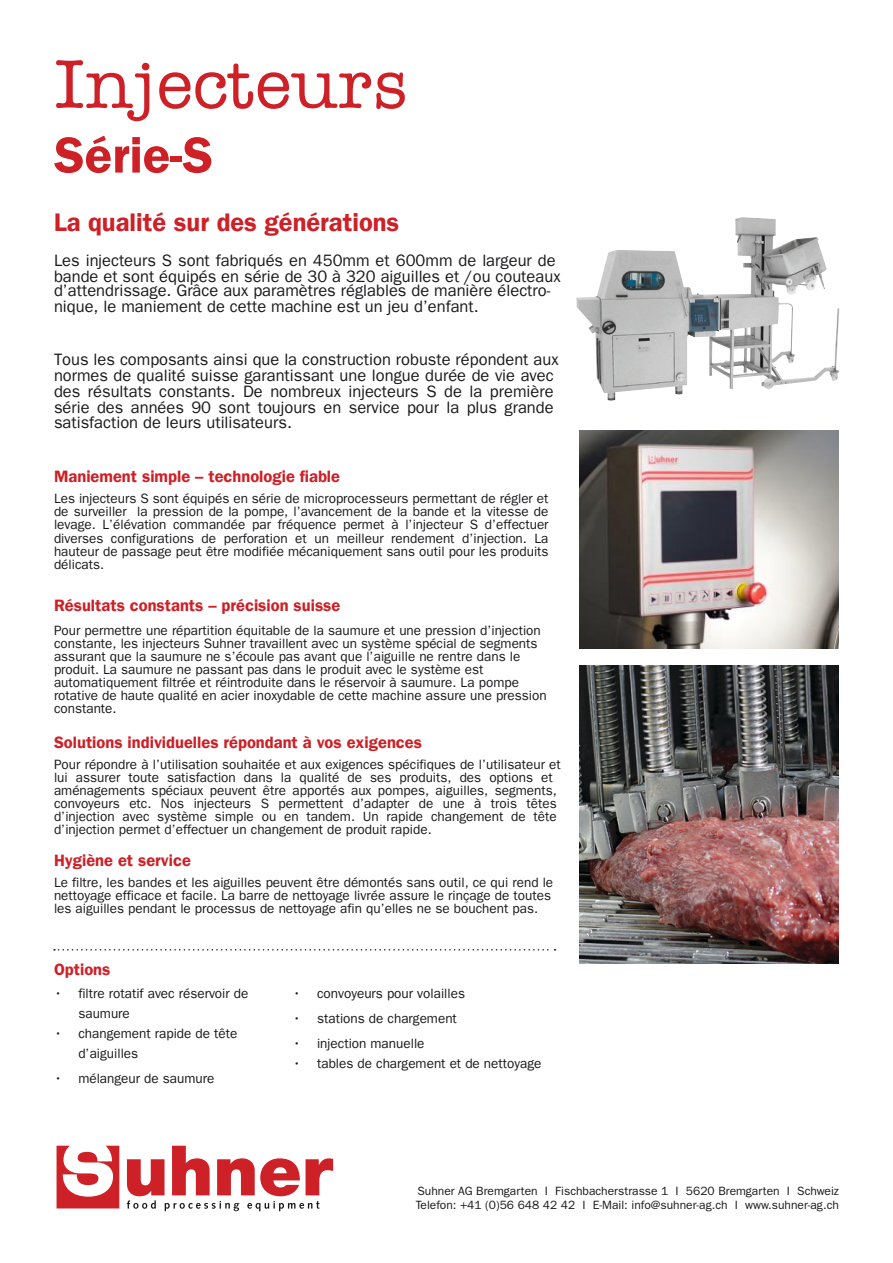
<style>
.page{position:relative;width:893px;height:1263px;background:#fff}
.page>*{position:absolute;margin:0;border:0;box-sizing:border-box;transform-origin:0 0}
.t1{font:500 70.5px "Amer Typewriter IT Cby BT";color:#cd2027}
.t2{font:600 51px "ITC Franklin Gothic Std";color:#cd2027}
.t3{font:600 25.5px "ITC Franklin Gothic Std";color:#cd2027}
.t4{font:16.5px/15.9px "ITC Franklin Gothic Std";color:#1a181b}
.t5{font:600 16.5px "ITC Franklin Gothic Std";color:#cd2027}
.t6{font:13.5px/13px "ITC Franklin Gothic Std";color:#1a181b}
.t7{font:12px/14.4px "ITC Franklin Gothic Std";color:#1a181b}
</style>
<div class="page">
<img style="left:580px;top:665px;width:259px;height:298px">
<svg style="left:127px;top:1146px;width:206px;height:65px"></svg>
<svg style="left:57px;top:1146px;width:62px;height:62px"></svg>
<svg style="left:54px;top:949px;width:502px;height:1px"></svg>
<img style="left:576px;top:217px;width:263px;height:184px">
<img style="left:580px;top:430px;width:259px;height:219px">
<h1 class="t1" style="left:54px;top:41px;width:355px">Injecteurs</h1>
<h2 class="t2" style="left:54px;top:138px;width:161px">Série-S</h2>
<h3 class="t3" style="left:54px;top:214px;width:347px">La qualité sur des générations</h3>
<p class="t4" style="left:54px;top:255px;width:508px">Les injecteurs S sont fabriqués en 450mm et 600mm de largeur de bande et sont équipés en série de 30 à 320 aiguilles et /ou couteaux</p>
<p class="t4" style="left:54px;top:285px;width:498px">d’attendrissage. Grâce aux paramètres réglables de manière électro&shy;nique, le maniement de cette machine est un jeu d’enfant.</p>
<p class="t4" style="left:54px;top:354px;width:506px">Tous les composants ainsi que la construction robuste répondent aux normes de qualité suisse garantissant une longue durée de vie avec des résultats constants. De nombreux injecteurs S de la première série des années 90 sont toujours en service pour la plus grande satisfaction de leurs utilisateurs.</p>
<p class="t5" style="left:54px;top:470px;width:288px">Maniement simple – technologie fiable</p>
<p class="t6" style="left:54px;top:494px;width:496px;text-align:justify">Les injecteurs S sont équipés en série de microprocesseurs permettant de régler et de surveiller la pression de la pompe, l’avancement de la bande et la vitesse de levage. L’élévation commandée par fréquence permet à l’injecteur S d’effectuer diverses configurations de perforation et un meilleur rendement d’injection. La hauteur de passage peut être modifiée mécaniquement sans outil pour les produits délicats.</p>
<p class="t5" style="left:54px;top:600px;width:288px">Résultats constants – précision suisse</p>
<p class="t6" style="left:54px;top:626px;width:494px">Pour permettre une répartition équitable de la saumure et une pression d’injection constante, les injecteurs Suhner travaillent avec un système spécial de segments assurant que la saumure ne s’écoule pas avant que l’aiguille ne rentre dans le produit. La saumure ne passant pas dans le produit avec le système est automatiquement filtrée et réintroduite dans le réservoir à saumure. La pompe rotative de haute qualité en acier inoxydable de cette machine assure une pression constante.</p>
<p class="t5" style="left:54px;top:736px;width:369px">Solutions individuelles répondant à vos exigences</p>
<p class="t6" style="left:54px;top:760px;width:508px">Pour répondre à l’utilisation souhaitée et aux exigences spécifiques de l’utilisateur et lui assurer toute satisfaction dans la qualité de ses produits, des options et aménagements spéciaux peuvent être apportés aux pompes, aiguilles, segments, convoyeurs etc. Nos injecteurs S permettent d’adapter de une à trois têtes d’injection avec système simple ou en tandem. Un rapide changement de tête d’injection permet d’effectuer un changement de produit rapide.</p>
<p class="t5" style="left:54px;top:854px;width:138px">Hygiène et service</p>
<p class="t6" style="left:54px;top:878px;width:501px">Le filtre, les bandes et les aiguilles peuvent être démontés sans outil, ce qui rend le nettoyage efficace et facile. La barre de nettoyage livrée assure le rinçage de toutes les aiguilles pendant le processus de nettoyage afin qu’elles ne se bouchent pas.</p>
<p class="t5" style="left:54px;top:960px;width:58px">Options</p>
<p class="t6" style="left:78px;top:984px;width:172px;line-height:19.8px;text-indent:-24px">• filtre rotatif avec réservoir de saumure</p>
<p class="t6" style="left:78px;top:1026px;width:161px;line-height:19.8px;text-indent:-24px">• changement rapide de tête d’aiguilles</p>
<p class="t6" style="left:54px;top:1072px;width:162px">• mélangeur de saumure</p>
<p class="t6" style="left:293px;top:987px;width:174px">• convoyeurs pour volailles</p>
<p class="t6" style="left:293px;top:1012px;width:166px">• stations de chargement</p>
<p class="t6" style="left:293px;top:1037px;width:133px">• injection manuelle</p>
<p class="t6" style="left:293px;top:1059px;width:250px">• tables de chargement et de nettoyage</p>
<p class="t7" style="left:416px;top:1183px;width:425px">Suhner AG Bremgarten I Fischbacherstrasse 1 I 5620 Bremgarten I Schweiz<br>Telefon: +41 (0)56 648 42 42 I E-Mail: info@suhner-ag.ch I www.suhner-ag.ch</p>
</div>
